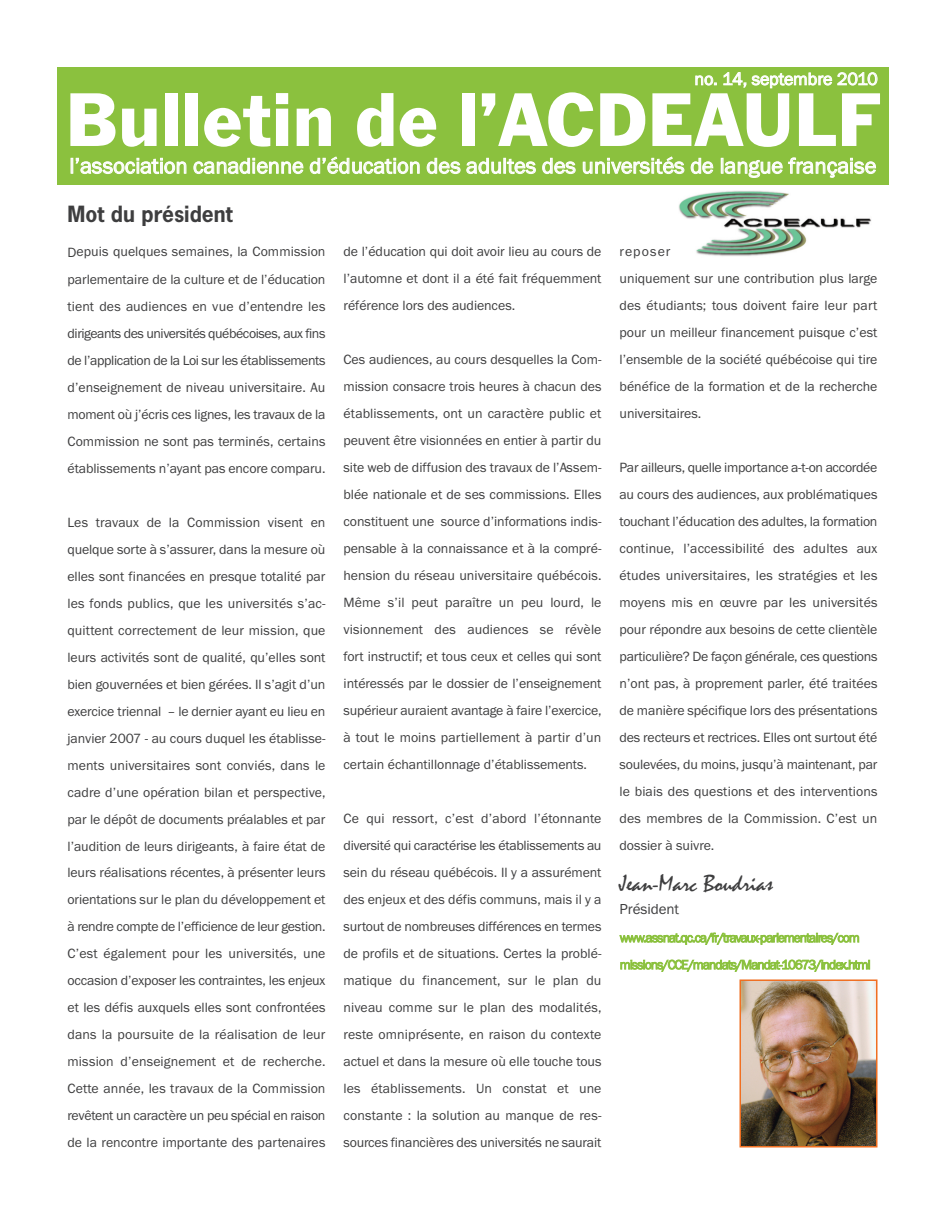
<style>
.page{position:relative;width:945px;height:1215px;background:#fff}
.page>*{position:absolute;margin:0;border:0;box-sizing:border-box;transform-origin:0 0}
.t1{font:79.05px "Franklin Original";color:#fff}
.t2{font:24px "Mistral";color:#3e3e3f}
.t3{font:22.5px "Franklin Gothic";letter-spacing:-.005em;color:#fff}
.t4{font:700 21px "News Gothic Std";color:#3e3e3f}
.t5{font:18px "Franklin Gothic";letter-spacing:-.015em;color:#fff}
.t6{font:15px "Franklin Gothic";letter-spacing:-.005em;color:#3e3e3f}
.t7{font:13.8px/27px "Franklin Gothic";color:#3e3e3f;text-align:justify}
.t8{font:13.5px/27px "Franklin Gothic";letter-spacing:-.075em;color:#8bc13e}
</style>
<div class="page">
<img style="left:743px;top:982px;width:132px;height:163px">
<div style="left:740px;top:979px;width:138px;height:169px;border:2px solid #f06f21"></div>
<div style="left:57px;top:68px;width:831px;height:108px;background:#8bc13e"></div>
<div style="left:57px;top:150px;width:831px;height:34px;background:#8bc13e"></div>
<img style="left:679px;top:191px;width:193px;height:65px">
<h3 class="t5" style="left:694px;top:69px;width:185px">no. 14, septembre 2010</h3>
<h1 class="t1" style="left:65px;top:74px;width:817px">Bulletin de l’ACDEAULF</h1>
<h3 class="t3" style="left:69px;top:153px;width:809px">l’association canadienne d’éducation des adultes des universités de langue française</h3>
<h3 class="t4" style="left:68px;top:202px;width:167px">Mot du président</h3>
<p class="t7" style="left:67px;top:239px;width:260px">Depuis quelques semaines, la Commission parlementaire de la culture et de l’éducation tient des audiences en vue d’entendre les dirigeants des universités québécoises, aux fins de l’application de la Loi sur les établissements d’enseignement de niveau universitaire. Au moment où j’écris ces lignes, les travaux de la Commission ne sont pas terminés, certains établissements n’ayant pas encore comparu.</p>
<p class="t7" style="left:67px;top:509px;width:260px">Les travaux de la Commission visent en quelque sorte à s’assurer, dans la mesure où elles sont financées en presque totalité par les fonds publics, que les universités s’ac&shy;quittent correctement de leur mission, que leurs activités sont de qualité, qu’elles sont bien gouvernées et bien gérées. Il s’agit d’un exercice triennal – le dernier ayant eu lieu en janvier 2007 - au cours duquel les établisse&shy;ments universitaires sont conviés, dans le cadre d’une opération bilan et perspective, par le dépôt de documents préalables et par l’audition de leurs dirigeants, à faire état de leurs réalisations récentes, à présenter leurs orientations sur le plan du développement et à rendre compte de l’efficience de leur gestion.<br>C’est également pour les universités, une occasion d’exposer les contraintes, les enjeux et les défis auxquels elles sont confrontées dans la poursuite de la réalisation de leur mission d’enseignement et de recherche.<br>Cette année, les travaux de la Commission revêtent un caractère un peu spécial en raison de la rencontre importante des partenaires</p>
<p class="t7" style="left:344px;top:239px;width:260px">de l’éducation qui doit avoir lieu au cours de l’automne et dont il a été fait fréquemment référence lors des audiences.</p>
<p class="t7" style="left:344px;top:347px;width:260px">Ces audiences, au cours desquelles la Com&shy;mission consacre trois heures à chacun des établissements, ont un caractère public et peuvent être visionnées en entier à partir du site web de diffusion des travaux de l’Assem&shy;blée nationale et de ses commissions. Elles constituent une source d’informations indis&shy;pensable à la connaissance et à la compré&shy;hension du réseau universitaire québécois.<br>Même s’il peut paraître un peu lourd, le visionnement des audiences se révèle fort instructif; et tous ceux et celles qui sont intéressés par le dossier de l’enseignement supérieur auraient avantage à faire l’exercice, à tout le moins partiellement à partir d’un certain échantillonnage d’établissements.</p>
<p class="t7" style="left:343px;top:806px;width:260px">Ce qui ressort, c’est d’abord l’étonnante diversité qui caractérise les établissements au sein du réseau québécois. Il y a assurément des enjeux et des défis communs, mais il y a surtout de nombreuses différences en termes de profils et de situations. Certes la problé&shy;matique du financement, sur le plan du niveau comme sur le plan des modalités, reste omniprésente, en raison du contexte actuel et dans la mesure où elle touche tous les établissements. Un constat et une constante : la solution au manque de res&shy;sources financières des universités ne saurait</p>
<p class="t7" style="left:619px;top:239px;width:260px;text-align:left">reposer<br>uniquement sur une contribution plus large des étudiants; tous doivent faire leur part pour un meilleur financement puisque c’est l’ensemble de la société québécoise qui tire bénéfice de la formation et de la recherche universitaires.</p>
<p class="t7" style="left:619px;top:455px;width:260px">Par ailleurs, quelle importance a-t-on accordée au cours des audiences, aux problématiques touchant l’éducation des adultes, la formation continue, l’accessibilité des adultes aux études universitaires, les stratégies et les moyens mis en œuvre par les universités pour répondre aux besoins de cette clientèle particulière? De façon générale, ces questions n’ont pas, à proprement parler, été traitées de manière spécifique lors des présentations des recteurs et rectrices. Elles ont surtout été soulevées, du moins, jusqu’à maintenant, par le biais des questions et des interventions des membres de la Commission. C’est un dossier à suivre.</p>
<h2 class="t2" style="left:620px;top:869px;width:155px">Jean-Marc Boudrias</h2>
<p class="t6" style="left:620px;top:900px;width:61px">Président</p>
<p class="t8" style="left:620px;top:925px;width:252px">www.assnat.qc.ca/fr/travaux-parlementaires/com missions/CCE/mandats/Mandat-10673/index.html</p>
</div>
